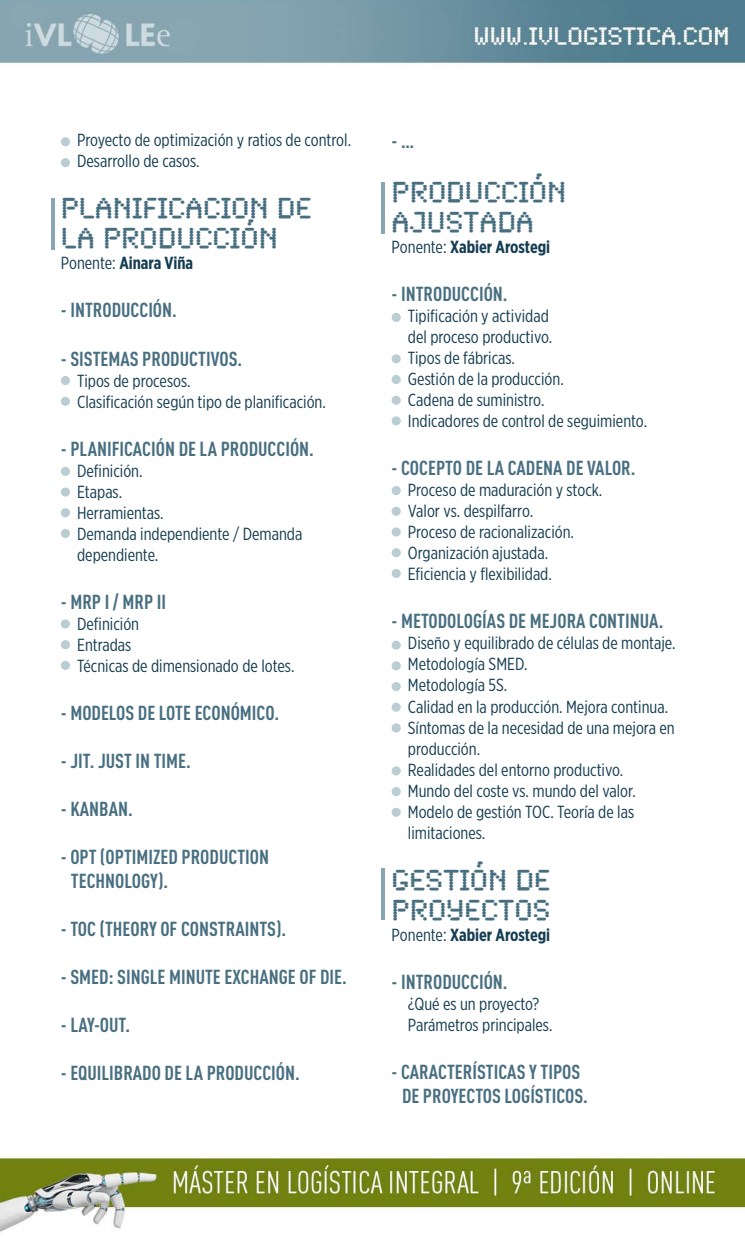
<style>
.page{position:relative;width:745px;height:1241px;background:#fff}
.page>*{position:absolute;margin:0;border:0;box-sizing:border-box;transform-origin:0 0}
.t1{font:30px/30px "Synchro LET";color:#486f81}
.t2{font:700 20px/24px "DIN Cond";color:#486f81}
.t3{font:17.5px/21px "Gotham X Narrow";color:#153d51}
.t4{font:700 17.5px "Gotham X Narrow";color:#153d51}
.s1{font-weight:400}
</style>
<div class="page">
<img style="left:0;top:0;width:744px;height:1232px">
<div style="left:61px;top:137px;width:9px;height:9px;background:#b9cdd2;border-radius:50%"></div>
<div style="left:61px;top:158px;width:9px;height:9px;background:#b9cdd2;border-radius:50%"></div>
<svg style="left:61px;top:466px;width:9px;height:10px"></svg>
<div style="left:61px;top:487px;width:9px;height:9px;background:#b9cdd2;border-radius:50%"></div>
<svg style="left:61px;top:376px;width:9px;height:9px"></svg>
<svg style="left:61px;top:396px;width:9px;height:10px"></svg>
<div style="left:61px;top:508px;width:9px;height:9px;background:#b9cdd2;border-radius:50%"></div>
<svg style="left:61px;top:529px;width:9px;height:9px"></svg>
<div style="left:61px;top:619px;width:9px;height:9px;background:#b9cdd2;border-radius:50%"></div>
<div style="left:61px;top:640px;width:9px;height:9px;background:#b9cdd2;border-radius:50%"></div>
<svg style="left:61px;top:660px;width:9px;height:9px"></svg>
<svg style="left:391px;top:313px;width:9px;height:9px"></svg>
<svg style="left:391px;top:354px;width:9px;height:9px"></svg>
<div style="left:391px;top:375px;width:9px;height:9px;background:#b9cdd2;border-radius:50%"></div>
<svg style="left:391px;top:395px;width:9px;height:10px"></svg>
<svg style="left:391px;top:416px;width:9px;height:9px"></svg>
<svg style="left:391px;top:486px;width:9px;height:9px"></svg>
<svg style="left:391px;top:506px;width:9px;height:10px"></svg>
<svg style="left:391px;top:527px;width:9px;height:9px"></svg>
<svg style="left:391px;top:548px;width:9px;height:9px"></svg>
<svg style="left:391px;top:568px;width:9px;height:10px"></svg>
<svg style="left:391px;top:640px;width:9px;height:9px"></svg>
<svg style="left:391px;top:661px;width:9px;height:9px"></svg>
<div style="left:391px;top:682px;width:9px;height:9px;background:#b9cdd2;border-radius:50%"></div>
<svg style="left:391px;top:702px;width:9px;height:9px"></svg>
<svg style="left:391px;top:723px;width:9px;height:9px"></svg>
<svg style="left:391px;top:766px;width:9px;height:9px"></svg>
<svg style="left:391px;top:787px;width:9px;height:9px"></svg>
<svg style="left:391px;top:807px;width:9px;height:9px"></svg>
<hr style="left:51px;top:198px;width:4px;height:52px;background:#87a6b2">
<hr style="left:381px;top:182px;width:4px;height:52px;background:#87a6b2">
<hr style="left:381px;top:868px;width:4px;height:52px;background:#87a6b2">
<p class="t3" style="left:77px;top:129px;width:275px">Proyecto de optimización y ratios de control.<br>Desarrollo de casos.</p>
<h1 class="t1" style="left:61px;top:190px;width:252px">PLANIFICACION DE<br>LA PRODUCCIÓN</h1>
<p class="t4" style="left:61px;top:252px;width:134px"><span class="s1">Ponente:</span> Ainara Viña</p>
<p class="t2" style="left:61px;top:298px;width:117px">- INTRODUCCIÓN.</p>
<p class="t2" style="left:61px;top:346px;width:183px">- SISTEMAS PRODUCTIVOS.</p>
<p class="t3" style="left:77px;top:369px;width:250px">Tipos de procesos.<br>Clasificación según tipo de planificación.</p>
<p class="t2" style="left:61px;top:436px;width:254px">- PLANIFICACIÓN DE LA PRODUCCIÓN.</p>
<p class="t3" style="left:77px;top:459px;width:226px">Definición.<br>Etapas.<br>Herramientas.<br>Demanda independiente / Demanda dependiente.</p>
<p class="t2" style="left:61px;top:589px;width:107px">- MRP I / MRP II</p>
<p class="t3" style="left:77px;top:612px;width:219px">Definición<br>Entradas<br>Técnicas de dimensionado de lotes.</p>
<p class="t2" style="left:61px;top:700px;width:220px">- MODELOS DE LOTE ECONÓMICO.</p>
<p class="t2" style="left:61px;top:748px;width:131px">- JIT. JUST IN TIME.</p>
<p class="t2" style="left:61px;top:796px;width:73px">- KANBAN.</p>
<p class="t2" style="left:71px;top:844px;width:200px;text-indent:-10px">- OPT (OPTIMIZED PRODUCTION<br>TECHNOLOGY).</p>
<p class="t2" style="left:61px;top:916px;width:226px">- TOC (THEORY OF CONSTRAINTS).</p>
<p class="t2" style="left:61px;top:964px;width:287px">- SMED: SINGLE MINUTE EXCHANGE OF DIE.</p>
<p class="t2" style="left:61px;top:1012px;width:71px">- LAY-OUT.</p>
<p class="t2" style="left:61px;top:1060px;width:240px">- EQUILIBRADO DE LA PRODUCCIÓN.</p>
<p class="t2" style="left:391px;top:128px;width:24px">- …</p>
<h1 class="t1" style="left:391px;top:173px;width:176px">PRODUCCIÓN<br>AJUSTADA</h1>
<p class="t4" style="left:391px;top:236px;width:160px"><span class="s1">Ponente:</span> Xabier Arostegi</p>
<p class="t2" style="left:391px;top:281px;width:117px">- INTRODUCCIÓN.</p>
<p class="t3" style="left:407px;top:305px;width:240px">Tipificación y actividad<br>del proceso productivo.<br>Tipos de fábricas.<br>Gestión de la producción.<br>Cadena de suministro.<br>Indicadores de control de seguimiento.</p>
<p class="t2" style="left:391px;top:455px;width:245px">- COCEPTO DE LA CADENA DE VALOR.</p>
<p class="t3" style="left:407px;top:479px;width:196px">Proceso de maduración y stock.<br>Valor vs. despilfarro.<br>Proceso de racionalización.<br>Organización ajustada.<br>Eficiencia y flexibilidad.</p>
<p class="t2" style="left:391px;top:608px;width:273px">- METODOLOGÍAS DE MEJORA CONTINUA.</p>
<p class="t3" style="left:407px;top:632px;width:269px">Diseño y equilibrado de células de montaje.<br>Metodología SMED.<br>Metodología 5S.<br>Calidad en la producción. Mejora continua.<br>Síntomas de la necesidad de una mejora en producción.<br>Realidades del entorno productivo.<br>Mundo del coste vs. mundo del valor.<br>Modelo de gestión TOC. Teoría de las limitaciones.</p>
<h1 class="t1" style="left:391px;top:860px;width:160px">GESTIÓN DE<br>PROYECTOS</h1>
<p class="t4" style="left:391px;top:923px;width:160px"><span class="s1">Ponente:</span> Xabier Arostegi</p>
<p class="t2" style="left:391px;top:968px;width:117px">- INTRODUCCIÓN.</p>
<p class="t3" style="left:407px;top:992px;width:146px">¿Qué es un proyecto?<br>Parámetros principales.</p>
<p class="t2" style="left:391px;top:1058px;width:198px;text-align:center">- CARACTERÍSTICAS Y TIPOS<br>DE PROYECTOS LOGÍSTICOS.</p>
</div>
